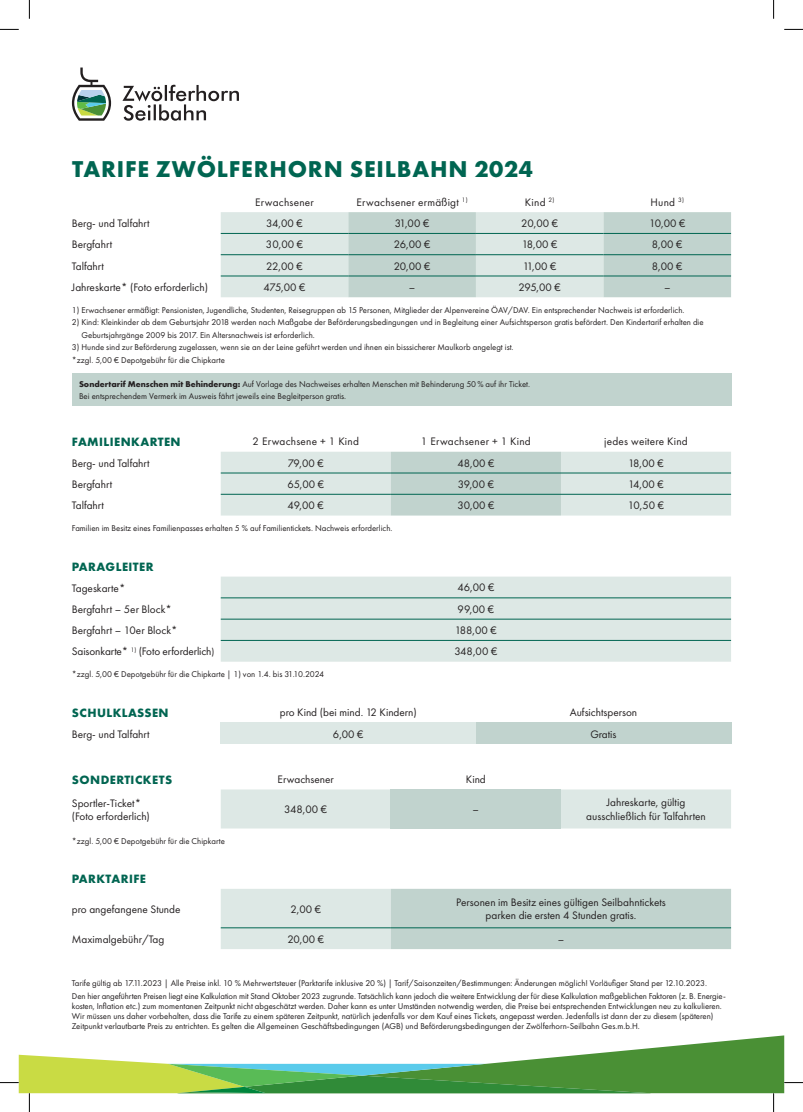
<style>
.page{position:relative;width:803px;height:1112px;background:#fff}
.page>*{position:absolute;margin:0;border:0;box-sizing:border-box;transform-origin:0 0}
.t1{font:700 23.75px "Futura PT";letter-spacing:.035em;color:#006551}
.t2{font:700 12.5px "Futura PT";letter-spacing:.035em;color:#006551}
.t3{font:11.25px/13.8px "Futura PT";color:#231f20;text-align:center}
.t4{font:11.25px "Futura PT";letter-spacing:.02em;color:#231f20}
.t5{font:8.75px/12.5px "Futura PT";color:#231f20}
.s1{font-weight:700}
.s2{font-size:10px}
</style>
<div class="page">
<svg style="left:221px;top:451px;width:510px;height:64px;background:#d1dfdc"></svg>
<hr style="left:221px;top:472px;width:170px;height:1px;background:#006551">
<hr style="left:391px;top:472px;width:170px;height:1px;background:#006551">
<hr style="left:561px;top:472px;width:170px;height:1px;background:#006551">
<hr style="left:221px;top:494px;width:170px;height:1px;background:#006551">
<hr style="left:391px;top:494px;width:170px;height:1px;background:#006551">
<hr style="left:561px;top:494px;width:170px;height:1px;background:#006551">
<div style="left:221px;top:576px;width:510px;height:85px;background:#dde8e5"></div>
<hr style="left:221px;top:597px;width:510px;height:1px;background:#006551">
<hr style="left:221px;top:618px;width:510px;height:1px;background:#006551">
<hr style="left:221px;top:640px;width:510px;height:1px;background:#006551">
<div style="left:221px;top:722px;width:255px;height:21px;background:#dde8e5"></div>
<div style="left:476px;top:722px;width:255px;height:21px;background:#c1d3ce"></div>
<svg style="left:221px;top:888px;width:510px;height:60px;background:#c9d9d5"></svg>
<hr style="left:221px;top:927px;width:170px;height:1px;background:#006551">
<hr style="left:391px;top:927px;width:340px;height:1px;background:#006551">
<svg style="left:221px;top:212px;width:510px;height:85px;background:#cddcd8"></svg>
<hr style="left:221px;top:233px;width:127px;height:1px;background:#006551">
<hr style="left:348px;top:233px;width:128px;height:1px;background:#006551">
<hr style="left:476px;top:233px;width:127px;height:1px;background:#006551">
<hr style="left:603px;top:233px;width:128px;height:1px;background:#006551">
<hr style="left:221px;top:254px;width:127px;height:1px;background:#006551">
<hr style="left:348px;top:254px;width:128px;height:1px;background:#006551">
<hr style="left:476px;top:254px;width:127px;height:1px;background:#006551">
<hr style="left:603px;top:254px;width:128px;height:1px;background:#006551">
<hr style="left:221px;top:276px;width:127px;height:1px;background:#006551">
<hr style="left:348px;top:276px;width:128px;height:1px;background:#006551">
<hr style="left:476px;top:276px;width:127px;height:1px;background:#006551">
<hr style="left:603px;top:276px;width:128px;height:1px;background:#006551">
<div style="left:72px;top:373px;width:659px;height:33px;background:#c1d3ce"></div>
<div style="left:221px;top:789px;width:510px;height:39px;background:#dde8e5"></div>
<div style="left:391px;top:789px;width:170px;height:39px;background:#c1d3ce"></div>
<svg style="left:122px;top:85px;width:117px;height:36px"></svg>
<svg style="left:72px;top:67px;width:39px;height:54px"></svg>
<svg style="left:0;top:29px;width:19px;height:1px"></svg>
<svg style="left:784px;top:29px;width:19px;height:1px"></svg>
<svg style="left:29px;top:0;width:1px;height:19px"></svg>
<svg style="left:773px;top:0;width:1px;height:19px"></svg>
<svg style="left:0;top:1035px;width:803px;height:76px"></svg>
<h1 class="t1" style="left:72px;top:154px;width:463px">TARIFE ZWÖLFERHORN SEILBAHN 2024</h1>
<p class="t4" style="left:255px;top:196px;width:60px">Erwachsener</p>
<p class="t4" style="left:357px;top:196px;width:113px">Erwachsener ermäßigt <sup>1)</sup></p>
<p class="t3" style="left:525px;top:195px;width:31px">Kind <sup>2)</sup></p>
<p class="t3" style="left:650px;top:195px;width:35px">Hund <sup>3)</sup></p>
<p class="t3" style="left:72px;top:216px;width:79px">Berg- und Talfahrt</p>
<p class="t3" style="left:266px;top:216px;width:38px">34,00 €</p>
<p class="t3" style="left:395px;top:216px;width:36px">31,00 €</p>
<p class="t3" style="left:521px;top:216px;width:38px">20,00 €</p>
<p class="t3" style="left:649px;top:216px;width:38px">10,00 €</p>
<p class="t3" style="left:72px;top:238px;width:42px">Bergfahrt</p>
<p class="t3" style="left:266px;top:238px;width:39px">30,00 €</p>
<p class="t3" style="left:394px;top:238px;width:38px">26,00 €</p>
<p class="t3" style="left:522px;top:238px;width:37px">18,00 €</p>
<p class="t3" style="left:652px;top:238px;width:32px">8,00 €</p>
<p class="t3" style="left:72px;top:259px;width:33px">Talfahrt</p>
<p class="t3" style="left:266px;top:259px;width:38px">22,00 €</p>
<p class="t3" style="left:394px;top:259px;width:38px">20,00 €</p>
<p class="t3" style="left:523px;top:259px;width:35px">11,00 €</p>
<p class="t3" style="left:652px;top:259px;width:32px">8,00 €</p>
<p class="t3" style="left:72px;top:280px;width:138px">Jahreskarte* (Foto erforderlich)</p>
<p class="t3" style="left:263px;top:280px;width:44px">475,00 €</p>
<p class="t3" style="left:409px;top:280px;width:8px">–</p>
<p class="t3" style="left:518px;top:280px;width:44px">295,00 €</p>
<p class="t3" style="left:664px;top:280px;width:8px">–</p>
<p class="t5" style="left:72px;top:303px;width:614px">1) Erwachsener ermäßigt: Pensionisten, Jugendliche, Studenten, Reisegruppen ab 15 Personen, Mitglieder der Alpenvereine ÖAV/DAV. Ein entsprechender Nachweis ist erforderlich.</p>
<p class="t5" style="left:81px;top:316px;width:624px;text-indent:-10px">2) Kind: Kleinkinder ab dem Geburtsjahr 2018 werden nach Maßgabe der Beförderungsbedingungen und in Begleitung einer Aufsichtsperson gratis befördert. Den Kindertarif erhalten die<br>Geburtsjahrgänge 2009 bis 2017. Ein Altersnachweis ist erforderlich.</p>
<p class="t5" style="left:72px;top:341px;width:443px">3) Hunde sind zur Beförderung zugelassen, wenn sie an der Leine geführt werden und ihnen ein bisssicherer Maulkorb angelegt ist. *zzgl. 5,00 € Depotgebühr für die Chipkarte</p>
<p class="t5" style="left:79px;top:378px;width:453px;line-height:11.9px"><span class="s1">Sondertarif Menschen mit Behinderung:</span> Auf Vorlage des Nachweises erhalten Menschen mit Behinderung 50 % auf ihr Ticket.<br>Bei entsprechendem Vermerk im Ausweis fährt jeweils eine Begleitperson gratis.</p>
<h2 class="t2" style="left:72px;top:433px;width:110px">FAMILIENKARTEN</h2>
<p class="t4" style="left:253px;top:435px;width:108px">2 Erwachsene + 1 Kind</p>
<p class="t4" style="left:421px;top:435px;width:111px">1 Erwachsener + 1 Kind</p>
<p class="t4" style="left:604px;top:435px;width:85px">jedes weitere Kind</p>
<p class="t3" style="left:72px;top:456px;width:79px">Berg- und Talfahrt</p>
<p class="t3" style="left:288px;top:456px;width:38px">79,00 €</p>
<p class="t3" style="left:457px;top:456px;width:39px">48,00 €</p>
<p class="t3" style="left:628px;top:456px;width:37px">18,00 €</p>
<p class="t3" style="left:72px;top:477px;width:42px">Bergfahrt</p>
<p class="t3" style="left:287px;top:477px;width:38px">65,00 €</p>
<p class="t3" style="left:458px;top:477px;width:38px">39,00 €</p>
<p class="t3" style="left:628px;top:477px;width:37px">14,00 €</p>
<p class="t3" style="left:72px;top:498px;width:33px">Talfahrt</p>
<p class="t3" style="left:288px;top:498px;width:38px">49,00 €</p>
<p class="t3" style="left:457px;top:498px;width:39px">30,00 €</p>
<p class="t3" style="left:628px;top:498px;width:38px">10,50 €</p>
<p class="t5" style="left:72px;top:521px;width:322px">Familien im Besitz eines Familienpasses erhalten 5 % auf Familientickets. Nachweis erforderlich.</p>
<h2 class="t2" style="left:72px;top:558px;width:83px">PARAGLEITER</h2>
<p class="t3" style="left:72px;top:580px;width:55px">Tageskarte*</p>
<p class="t3" style="left:457px;top:580px;width:39px">46,00 €</p>
<p class="t3" style="left:72px;top:602px;width:102px">Bergfahrt – 5er Block*</p>
<p class="t3" style="left:458px;top:602px;width:38px">99,00 €</p>
<p class="t3" style="left:72px;top:623px;width:107px">Bergfahrt – 10er Block*</p>
<p class="t3" style="left:455px;top:623px;width:44px">188,00 €</p>
<p class="t3" style="left:72px;top:644px;width:144px">Saisonkarte* <sup>1)</sup> (Foto erforderlich<span class="s2">)</span></p>
<p class="t3" style="left:454px;top:644px;width:44px">348,00 €</p>
<p class="t5" style="left:72px;top:668px;width:254px">*zzgl. 5,00 € Depotgebühr für die Chipkarte | 1) von 1.4. bis 31.10.2024</p>
<h2 class="t2" style="left:72px;top:704px;width:98px">SCHULKLASSEN</h2>
<p class="t3" style="left:280px;top:705px;width:139px">pro Kind (bei mind. 12 Kindern)</p>
<p class="t3" style="left:570px;top:705px;width:69px">Aufsichtsperson</p>
<p class="t3" style="left:72px;top:726px;width:79px">Berg- und Talfahrt</p>
<p class="t3" style="left:333px;top:726px;width:32px">6,00 €</p>
<p class="t3" style="left:590px;top:726px;width:28px">Gratis</p>
<h2 class="t2" style="left:72px;top:771px;width:102px">SONDERTICKETS</h2>
<p class="t3" style="left:278px;top:772px;width:58px">Erwachsener</p>
<p class="t3" style="left:466px;top:772px;width:21px">Kind</p>
<p class="t3" style="left:72px;top:795px;width:80px;text-align:left">Sportler-Ticket* (Foto erforderlich)</p>
<p class="t3" style="left:284px;top:802px;width:44px">348,00 €</p>
<p class="t3" style="left:473px;top:802px;width:8px">–</p>
<p class="t5" style="left:72px;top:834px;width:154px">*zzgl. 5,00 € Depotgebühr für die Chipkarte</p>
<p class="t3" style="left:586px;top:795px;width:121px">Jahreskarte, gültig ausschließlich für Talfahrten</p>
<h2 class="t2" style="left:72px;top:870px;width:76px">PARKTARIFE</h2>
<p class="t3" style="left:72px;top:901px;width:110px">pro angefangene Stunde</p>
<p class="t3" style="left:290px;top:901px;width:32px">2,00 €</p>
<p class="t3" style="left:456px;top:894px;width:211px">Personen im Besitz eines gültigen Seilbahntickets parken die ersten 4 Stunden gratis.</p>
<p class="t3" style="left:72px;top:931px;width:94px">Maximalgebühr/Tag</p>
<p class="t3" style="left:287px;top:931px;width:38px">20,00 €</p>
<p class="t3" style="left:558px;top:931px;width:8px">–</p>
<p class="t5" style="left:72px;top:975px;width:655px;line-height:13.5px">Tarife gültig ab 17.11.2023 | Alle Preise inkl. 10 % Mehrwertsteuer (Parktarife inklusive 20 %) | Tarif/Saisonzeiten/Bestimmungen: Änderungen möglich! Vorläufiger Stand per 12.10.2023.<br>Den hier angeführten Preisen liegt eine Kalkulation mit Stand Oktober 2023 zugrunde. Tatsächlich kann jedoch die weitere Entwicklung der für diese Kalkulation maßgeblichen Faktoren (z. B. Energie-</p>
<p class="t5" style="left:72px;top:1001px;width:651px;line-height:10px">kosten, Inflation etc.) zum momentanen Zeitpunkt nicht abgeschätzt werden. Daher kann es unter Umständen notwendig werden, die Preise bei entsprechenden Entwicklungen neu zu kalkulieren.<br>Wir müssen uns daher vorbehalten, dass die Tarife zu einem späteren Zeitpunkt, natürlich jedenfalls vor dem Kauf eines Tickets, angepasst werden. Jedenfalls ist dann der zu diesem (späteren)<br>Zeitpunkt verlautbarte Preis zu entrichten. Es gelten die Allgemeinen Geschäftsbedingungen (AGB) und Beförderungsbedingungen der Zwölferhorn-Seilbahn Ges.m.b.H.</p>
</div>
